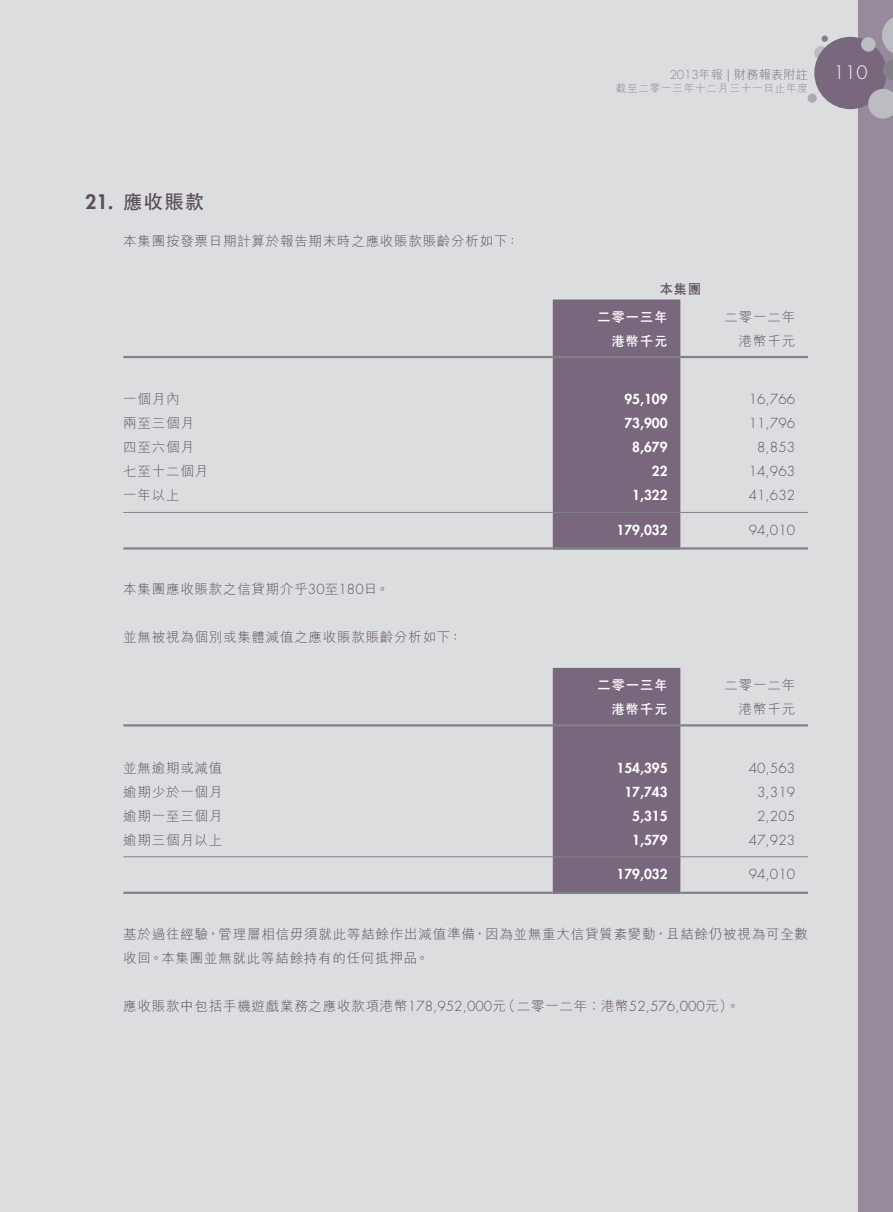
<style>
.page{position:relative;width:893px;height:1212px;background:#dcdddf}
.page>*{position:absolute;margin:0;border:0;box-sizing:border-box;transform-origin:0 0}
.Heading_1{font:700 19.5px "C Hei 2 HK";color:#5c4e5f}
.Heading_1-2{font:800 19.5px "Futura Std";color:#5c4e5f}
.t1{font:300 18px "Futura Std";color:#fff}
.Body_Text{font:300 13.5px/24px "M Hei HK";letter-spacing:.055em;color:#5c4e5f}
.Body_Text-2{font:300 13.5px "Futura Std";letter-spacing:.005em;color:#5c4e5f}
.Body_Text-3{font:800 13.5px "Futura Std";letter-spacing:.005em;color:#fff}
.Body_Text-4{font:700 13.5px "C Hei 2 HK";letter-spacing:.055em;color:#fff}
.Body_Text-5{font:700 13.5px "C Hei 2 HK";color:#5c4e5f}
.t2{font:300 12px "M Hei HK";letter-spacing:.03em;color:#79687d}
.t3{font:300 10.5px "M Hei HK";letter-spacing:.08em;color:#918395}
.s1{font-family:"Futura Std";color:#808285}
.s2{color:#808285}
.s3{font-family:"Futura Std"}
</style>
<div class="page">
<div style="left:859px;top:0;width:34px;height:1212px;background:#968a9c"></div>
<div style="left:814px;top:46px;width:14px;height:14px;background:#bcbdc0;border-radius:50%"></div>
<div style="left:814px;top:37px;width:73px;height:72px;background:#79687d;border-radius:50%"></div>
<svg style="left:868px;top:89px;width:25px;height:30px"></svg>
<svg style="left:882px;top:17px;width:11px;height:63px"></svg>
<div style="left:821px;top:36px;width:7px;height:6px;background:#808285;border-radius:50%"></div>
<div style="left:861px;top:37px;width:15px;height:15px;background:#bcbdc0;border-radius:50%"></div>
<div style="left:808px;top:94px;width:9px;height:9px;background:#b0a5b4;border-radius:50%"></div>
<div style="left:553px;top:299px;width:127px;height:248px;background:#79687d"></div>
<hr style="left:123px;top:356px;width:430px;height:2px;background:#808285">
<hr style="left:553px;top:356px;width:127px;height:2px;background:#808285">
<hr style="left:680px;top:356px;width:128px;height:2px;background:#808285">
<hr style="left:123px;top:512px;width:430px;height:1px;background:#808285">
<hr style="left:553px;top:512px;width:127px;height:1px;background:#808285">
<hr style="left:680px;top:512px;width:128px;height:1px;background:#808285">
<hr style="left:123px;top:547px;width:430px;height:2px;background:#808285">
<hr style="left:553px;top:547px;width:127px;height:2px;background:#808285">
<hr style="left:680px;top:547px;width:128px;height:2px;background:#808285">
<div style="left:553px;top:668px;width:127px;height:224px;background:#79687d"></div>
<hr style="left:123px;top:724px;width:430px;height:2px;background:#808285">
<hr style="left:553px;top:724px;width:127px;height:2px;background:#808285">
<hr style="left:680px;top:724px;width:128px;height:2px;background:#808285">
<hr style="left:123px;top:856px;width:430px;height:1px;background:#808285">
<hr style="left:553px;top:856px;width:127px;height:1px;background:#808285">
<hr style="left:680px;top:856px;width:128px;height:1px;background:#808285">
<hr style="left:123px;top:892px;width:430px;height:2px;background:#808285">
<hr style="left:553px;top:892px;width:127px;height:2px;background:#808285">
<hr style="left:680px;top:892px;width:128px;height:2px;background:#808285">
<p class="t2" style="left:670px;top:68px;width:140px"><span class="s1">2013</span><span class="s2">年報</span> <span class="s3">|</span> 財務報表附註</p>
<p class="t3" style="left:616px;top:83px;width:194px">截至二零一三年十二月三十一日止年度</p>
<h2 class="t1" style="left:833px;top:61px;width:36px">110</h2>
<p class="Heading_1-2" style="left:85px;top:189px;width:30px">21.</p>
<p class="Heading_1" style="left:123px;top:192px;width:83px">應收賬款</p>
<p class="Body_Text" style="left:123px;top:228px;width:398px">本集團按發票日期計算於報告期末時之應收賬款賬齡分析如下：</p>
<p class="Body_Text" style="left:123px;top:387px;width:58px">一個月內</p>
<p class="Body_Text" style="left:123px;top:411px;width:72px">兩至三個月</p>
<p class="Body_Text" style="left:123px;top:435px;width:72px">四至六個月</p>
<p class="Body_Text" style="left:123px;top:459px;width:86px">七至十二個月</p>
<p class="Body_Text" style="left:123px;top:483px;width:58px">一年以上</p>
<p class="Body_Text" style="left:123px;top:577px;width:267px">本集團應收賬款之信貸期介乎<span class="s3">30</span>至<span class="s3">180</span>日。</p>
<p class="Body_Text" style="left:123px;top:625px;width:341px">並無被視為個別或集體減值之應收賬款賬齡分析如下：</p>
<p class="Body_Text-5" style="left:659px;top:282px;width:43px">本集團</p>
<p class="Body_Text-4" style="left:597px;top:310px;width:72px">二零一三年</p>
<p class="Body_Text" style="left:725px;top:305px;width:72px">二零一二年</p>
<p class="Body_Text-4" style="left:611px;top:334px;width:58px">港幣千元</p>
<p class="Body_Text" style="left:739px;top:329px;width:58px">港幣千元</p>
<p class="Body_Text-3" style="left:624px;top:391px;width:45px">95,109</p>
<p class="Body_Text-2" style="left:749px;top:391px;width:48px">16,766</p>
<p class="Body_Text-3" style="left:624px;top:415px;width:45px">73,900</p>
<p class="Body_Text-2" style="left:749px;top:415px;width:48px">11,796</p>
<p class="Body_Text-3" style="left:632px;top:439px;width:37px">8,679</p>
<p class="Body_Text-2" style="left:757px;top:439px;width:39px">8,853</p>
<p class="Body_Text-3" style="left:652px;top:463px;width:17px">22</p>
<p class="Body_Text-2" style="left:749px;top:463px;width:48px">14,963</p>
<p class="Body_Text-3" style="left:632px;top:487px;width:37px">1,322</p>
<p class="Body_Text-2" style="left:749px;top:487px;width:48px">41,632</p>
<p class="Body_Text-3" style="left:617px;top:521px;width:53px">179,032</p>
<p class="Body_Text-2" style="left:749px;top:522px;width:48px">94,010</p>
<p class="Body_Text-4" style="left:597px;top:678px;width:72px">二零一三年</p>
<p class="Body_Text-4" style="left:611px;top:702px;width:58px">港幣千元</p>
<p class="Body_Text" style="left:725px;top:673px;width:72px">二零一二年</p>
<p class="Body_Text" style="left:739px;top:697px;width:58px">港幣千元</p>
<p class="Body_Text" style="left:123px;top:756px;width:101px">並無逾期或減值</p>
<p class="Body_Text-3" style="left:617px;top:759px;width:53px">154,395</p>
<p class="Body_Text-2" style="left:749px;top:760px;width:48px">40,563</p>
<p class="Body_Text" style="left:123px;top:780px;width:101px">逾期少於一個月</p>
<p class="Body_Text-3" style="left:624px;top:783px;width:45px">17,743</p>
<p class="Body_Text-2" style="left:757px;top:784px;width:39px">3,319</p>
<p class="Body_Text" style="left:123px;top:804px;width:101px">逾期一至三個月</p>
<p class="Body_Text-3" style="left:632px;top:807px;width:37px">5,315</p>
<p class="Body_Text-2" style="left:757px;top:808px;width:39px">2,205</p>
<p class="Body_Text" style="left:123px;top:828px;width:101px">逾期三個月以上</p>
<p class="Body_Text-3" style="left:632px;top:831px;width:37px">1,579</p>
<p class="Body_Text-2" style="left:749px;top:832px;width:48px">47,923</p>
<p class="Body_Text-3" style="left:617px;top:866px;width:53px">179,032</p>
<p class="Body_Text-2" style="left:749px;top:866px;width:48px">94,010</p>
<p class="Body_Text" style="left:123px;top:921px;width:686px">基於過往經驗，管理層相信毋須就此等結餘作出減值準備，因為並無重大信貸質素變動，且結餘仍被視為可全數收回。本集團並無就此等結餘持有的任何抵押品。</p>
<p class="Body_Text" style="left:502px;top:993px;width:239px">（二零一二年︰港幣<span class="s3">52,576,000</span>元。(</p>
<p class="Body_Text" style="left:123px;top:993px;width:384px">應收賬款中包括手機遊戲業務之應收款項港幣<span class="s3">178,952,000</span>元</p>
</div>
